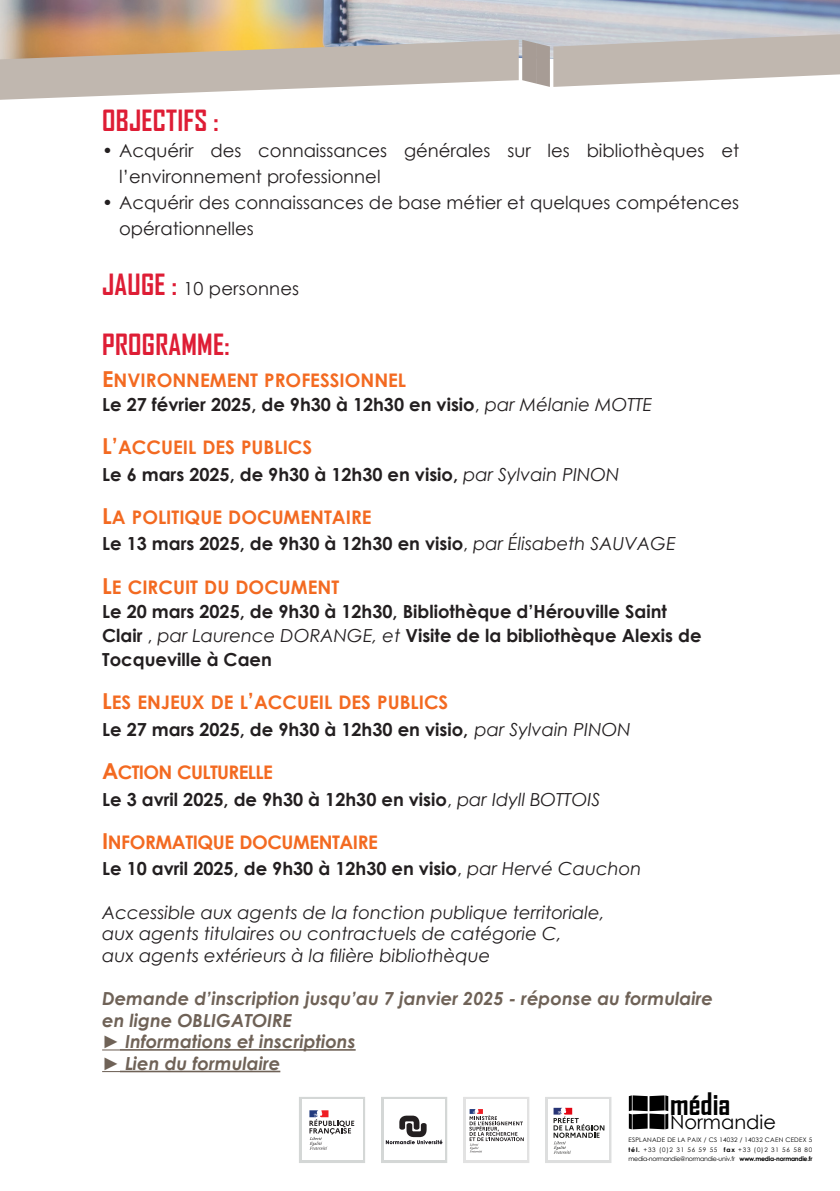
<style>
.page{position:relative;width:840px;height:1191px;background:#fff}
.page>*{position:absolute;margin:0;border:0;box-sizing:border-box;transform-origin:0 0}
.t1{font:700 29.6px "Agency FB";color:#000}
.H1-titre_1{font:700 28px "Agency FB";letter-spacing:.01em;color:#de1d35}
.t2{font:19.4px "Century Gothic";color:#000}
.Date{font:18.8px "Century Gothic Bold SC850";color:#f36a21}
.Date-2{font:18.8px "Century Gothic Bold SC850";letter-spacing:-.025em;color:#f36a21}
.Date-3{font:18.8px "Century Gothic Bold SC850";letter-spacing:-.035em;color:#f36a21}
.Date-4{font:700 18px/24px "Century Gothic";color:#231f20}
.H1-titre_1-2{font:18px/26px "Century Gothic";color:#231f20}
.Date-5{font:italic 18px/21.6px "Century Gothic";color:#231f20}
.Date-6{font:italic 700 18px/21.6px "Century Gothic";color:#6f6257}
.texte_courant{font:700 18px "Century Gothic";color:#231f20}
.t3{font:6.2px/9.2px "Century Gothic";letter-spacing:-.04em;color:#000;text-align:justify}
.s1{font-family:"Agency FB";font-weight:700;font-size:28px;color:#de1d35}
.s2{font-size:22px}
.s3{font-weight:400}
.s4{font-weight:400;font-style:italic}
.s5{font-weight:700}
</style>
<div class="page">
<img style="left:0;top:0;width:839px;height:34px">
<svg style="left:0;top:34px;width:839px;height:66px"></svg>
<svg style="left:102px;top:1049px;width:18px;height:1px"></svg>
<hr style="left:120px;top:1049px;width:235px;height:1px;background:#6f6257">
<svg style="left:102px;top:1071px;width:18px;height:1px"></svg>
<hr style="left:120px;top:1070px;width:160px;height:2px;background:#6f6257">
<svg style="left:628px;top:1095px;width:40px;height:34px"></svg>
<div style="left:299px;top:1097px;width:65px;height:65px;border:1px solid #d4d7d6"></div>
<svg style="left:309px;top:1110px;width:45px;height:39px"></svg>
<div style="left:381px;top:1097px;width:65px;height:65px;border:1px solid #d4d7d6"></div>
<svg style="left:385px;top:1115px;width:57px;height:29px"></svg>
<div style="left:463px;top:1097px;width:66px;height:65px;border:1px solid #e2e2e2"></div>
<svg style="left:469px;top:1109px;width:54px;height:43px"></svg>
<div style="left:545px;top:1097px;width:66px;height:65px;border:1px solid #dddede"></div>
<svg style="left:553px;top:1107px;width:51px;height:46px"></svg>
<h1 class="H1-titre_1" style="left:102px;top:103px;width:118px">OBJECTIFS :</h1>
<p class="H1-titre_1-2" style="left:119px;top:137px;width:621px;text-indent:-17px">• Acquérir des connaissances générales sur les bibliothèques et l’environnement professionnel</p>
<p class="H1-titre_1-2" style="left:119px;top:189px;width:621px;text-indent:-17px">• Acquérir des connaissances de base métier et quelques compétences opérationnelles</p>
<h1 class="H1-titre_1-2" style="left:102px;top:275px;width:198px"><span class="s1">JAUGE :</span> 10 personnes</h1>
<p class="H1-titre_1" style="left:102px;top:327px;width:129px">PROGRAMME:</p>
<p class="Date" style="left:102px;top:366px;width:305px"><span class="s2">E</span>NVIRONNEMENT PROFESSIONNEL</p>
<p class="texte_courant" style="left:102px;top:390px;width:551px">Le 27 février 2025, de 9h30 à 12h30 en visio<span class="s3">,</span> <span class="s4">par Mélanie MOTTE</span></p>
<p class="Date" style="left:102px;top:433px;width:211px"><span class="s2">L’</span>ACCUEIL DES PUBLICS</p>
<p class="Date-4" style="left:102px;top:461px;width:518px">Le 6 mars 2025, de 9h30 à 12h30 en visio, <span class="s4">par Sylvain PINON</span></p>
<p class="Date" style="left:102px;top:503px;width:268px"><span class="s2">L</span>A POLITIQUE DOCUMENTAIRE</p>
<p class="Date-4" style="left:102px;top:531px;width:575px">Le 13 mars 2025, de 9h30 à 12h30 en visio<span class="s3">,</span> <span class="s4">par Élisabeth SAUVAGE</span></p>
<p class="Date" style="left:102px;top:573px;width:238px"><span class="s2">L</span>E CIRCUIT DU DOCUMENT</p>
<p class="Date-4" style="left:102px;top:598px;width:600px">Le 20 mars 2025, de 9h30 à 12h30, Bibliothèque d’Hérouville Saint<br>Clair <span class="s3">,</span> <span class="s4">par Laurence DORANGE, et</span> Visite de la bibliothèque Alexis de<br>Tocqueville à Caen</p>
<p class="Date" style="left:102px;top:688px;width:347px"><span class="s2">L</span>ES ENJEUX DE L<span class="s2">’</span>ACCUEIL DES PUBLICS</p>
<p class="Date-4" style="left:102px;top:716px;width:529px">Le 27 mars 2025, de 9h30 à 12h30 en visio, <span class="s4">par Sylvain PINON</span></p>
<p class="Date-3" style="left:102px;top:758px;width:170px"><span class="s2">A</span>CTION CULTURELLE</p>
<p class="Date-4" style="left:102px;top:786px;width:499px">Le 3 avril 2025, de 9h30 à 12h30 en visio<span class="s3">,</span> <span class="s4">par Idyll BOTTOIS</span></p>
<p class="Date-2" style="left:102px;top:828px;width:275px"><span class="s2">I</span> NFORMATIQUE DOCUMENTAIRE</p>
<p class="Date-4" style="left:102px;top:856px;width:540px">Le 10 avril 2025, de 9h30 à 12h30 en visio<span class="s3">,</span> <span class="s4">par Hervé Cauchon</span></p>
<p class="Date-5" style="left:102px;top:901px;width:504px">Accessible aux agents de la fonction publique territoriale, aux agents titulaires ou contractuels de catégorie C,<br>aux agents extérieurs à la filière bibliothèque</p>
<p class="Date-6" style="left:102px;top:987px;width:612px">Demande d’inscription jusqu’au 7 janvier 2025 - réponse au formulaire en ligne OBLIGATOIRE</p>
<p class="Date-6" style="left:102px;top:1030px;width:255px"><span class="s3">►</span> Informations et inscriptions</p>
<p class="Date-6" style="left:102px;top:1051px;width:180px"><span class="s3">►</span> Lien du formulaire</p>
<p class="t1" style="left:669px;top:1085px;width:62px">média</p>
<p class="t2" style="left:669px;top:1108px;width:107px">Normandie</p>
<p class="t3" style="left:628px;top:1135px;width:185px">ESPLANADE DE LA PAIX / CS 14032 / 14032 CAEN CEDEX 5 <span class="s5">tél.</span> +33 (0)2 31 56 59 55 <span class="s5">fax</span> +33 (0)2 31 56 58 80 media-normandie@normandie-univ.fr <span class="s5">www.media-normandie.fr</span></p>
</div>
